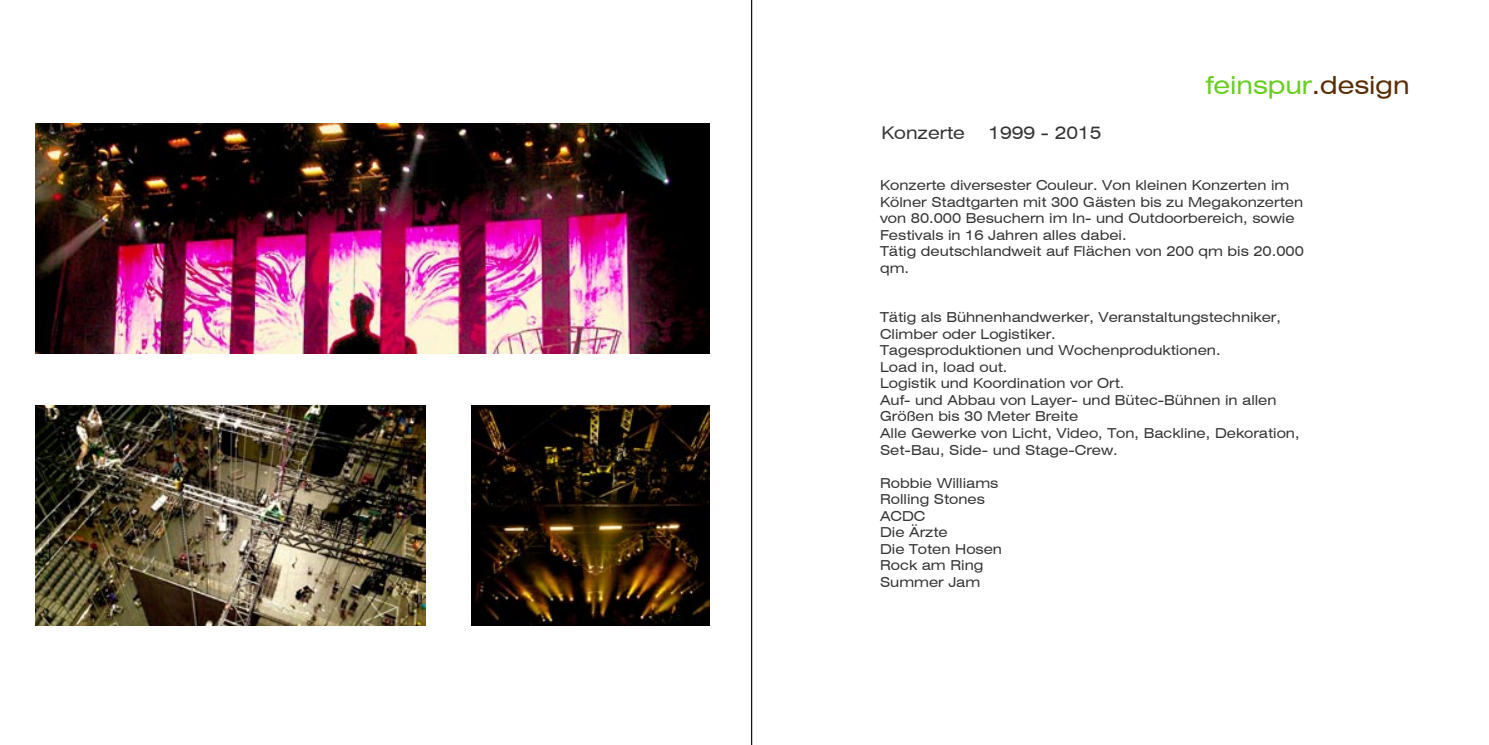
<style>
.page{position:relative;width:1489px;height:745px;background:#fff}
.page>*{position:absolute;margin:0;border:0;box-sizing:border-box;transform-origin:0 0}
.t1{font:expanded 25px "Swiss 721 BT";color:#68ce21}
.t2{font:expanded 17.5px "Swiss 721 BT";color:#353535}
.t3{font:expanded 13.75px/16.5px "Swiss 721 BT";color:#353535}
.s1{color:#592d04}
</style>
<div class="page">
<hr style="left:751px;top:0;width:1px;height:744px;background:#141414">
<img style="left:35px;top:123px;width:674px;height:230px">
<img style="left:35px;top:405px;width:390px;height:220px">
<img style="left:471px;top:405px;width:238px;height:220px">
<p class="t2" style="left:881px;top:122px;width:85px">Konzerte</p>
<p class="t2" style="left:988px;top:122px;width:115px">1999 - 2015</p>
<h1 class="t1" style="left:1205px;top:70px;width:206px">feinspur<span class="s1">.design</span></h1>
<p class="t3" style="left:880px;top:177px;width:424px">Konzerte diversester Couleur. Von kleinen Konzerten im Kölner Stadtgarten mit 300 Gästen bis zu Megakonzerten von 80.000 Besuchern im In- und Outdoorbereich, sowie Festivals in 16 Jahren alles dabei.</p>
<p class="t3" style="left:880px;top:243px;width:425px">Tätig deutschlandweit auf Flächen von 200 qm bis 20.000 qm.</p>
<p class="t3" style="left:880px;top:309px;width:402px">Tätig als Bühnenhandwerker, Veranstaltungstechniker,<br>Climber oder Logistiker.</p>
<p class="t3" style="left:880px;top:342px;width:342px">Tagesproduktionen und Wochenproduktionen.</p>
<p class="t3" style="left:880px;top:358px;width:129px">Load in, load out.</p>
<p class="t3" style="left:880px;top:375px;width:246px">Logistik und Koordination vor Ort.</p>
<p class="t3" style="left:880px;top:391px;width:398px">Auf- und Abbau von Layer- und Bütec-Bühnen in allen<br>Größen bis 30 Meter Breite</p>
<p class="t3" style="left:880px;top:424px;width:421px">Alle Gewerke von Licht, Video, Ton, Backline, Dekoration,<br>Set-Bau, Side- und Stage-Crew.</p>
<p class="t3" style="left:880px;top:474px;width:120px">Robbie Williams</p>
<p class="t3" style="left:880px;top:490px;width:106px">Rolling Stones</p>
<p class="t3" style="left:880px;top:507px;width:47px">ACDC</p>
<p class="t3" style="left:880px;top:523px;width:69px">Die Ärzte</p>
<p class="t3" style="left:880px;top:540px;width:123px">Die Toten Hosen</p>
<p class="t3" style="left:880px;top:556px;width:105px">Rock am Ring</p>
<p class="t3" style="left:880px;top:573px;width:102px">Summer Jam</p>
</div>
